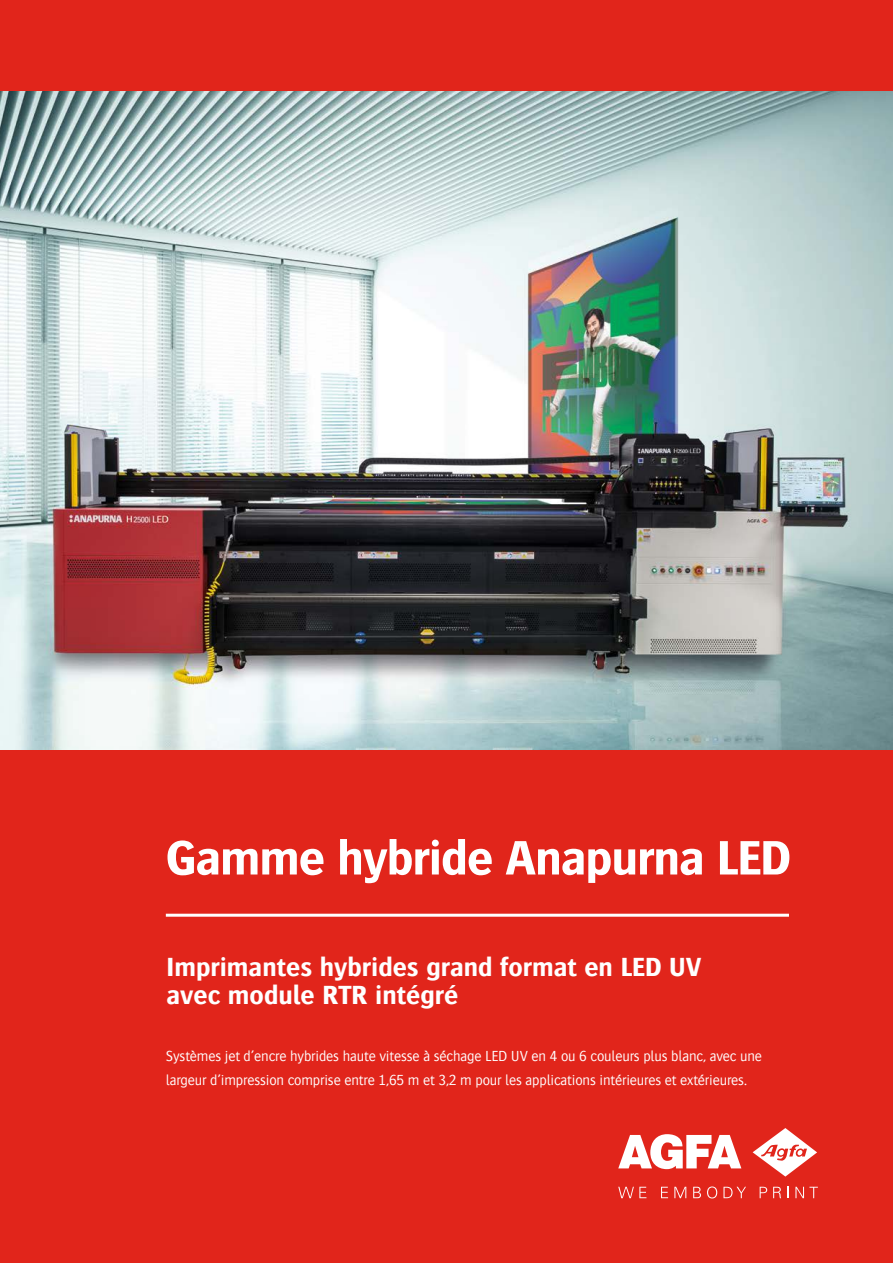
<style>
.page{position:relative;width:893px;height:1263px;background:#e1251b}
.page>*{position:absolute;margin:0;border:0;box-sizing:border-box;transform-origin:0 0}
.t1{font:700 50.25px "Bosis For Agfa";letter-spacing:-.02em;color:#fff}
.t2{font:700 27px/28.2px "Bosis For Agfa";color:#fff}
.t3{font:300 15px/24px "Bosis For Agfa";letter-spacing:-.01em;color:#fff}
</style>
<div class="page">
<svg style="left:618px;top:1134px;width:123px;height:35px"></svg>
<svg style="left:753px;top:1128px;width:64px;height:48px"></svg>
<svg style="left:618px;top:1187px;width:28px;height:11px"></svg>
<svg style="left:661px;top:1187px;width:7px;height:11px"></svg>
<svg style="left:674px;top:1187px;width:12px;height:11px"></svg>
<svg style="left:693px;top:1187px;width:8px;height:11px"></svg>
<svg style="left:707px;top:1186px;width:10px;height:12px"></svg>
<svg style="left:723px;top:1187px;width:23px;height:11px"></svg>
<svg style="left:760px;top:1187px;width:7px;height:11px"></svg>
<svg style="left:773px;top:1187px;width:8px;height:11px"></svg>
<svg style="left:787px;top:1187px;width:2px;height:11px"></svg>
<svg style="left:795px;top:1187px;width:23px;height:11px"></svg>
<hr style="left:166px;top:914px;width:623px;height:3px;background:#fff">
<img style="left:0;top:92px;width:893px;height:657px">
<h1 class="t1" style="left:166px;top:830px;width:627px">Gamme hybride Anapurna LED</h1>
<h2 class="t2" style="left:167px;top:952px;width:536px">Imprimantes hybrides grand format en LED UV avec module RTR intégré</h2>
<p class="t3" style="left:166px;top:1043px;width:598px">Systèmes jet d’encre hybrides haute vitesse à séchage LED UV en 4 ou 6 couleurs plus blanc, avec une largeur d’impression comprise entre 1,65 m et 3,2 m pour les applications intérieures et extérieures.</p>
</div>
